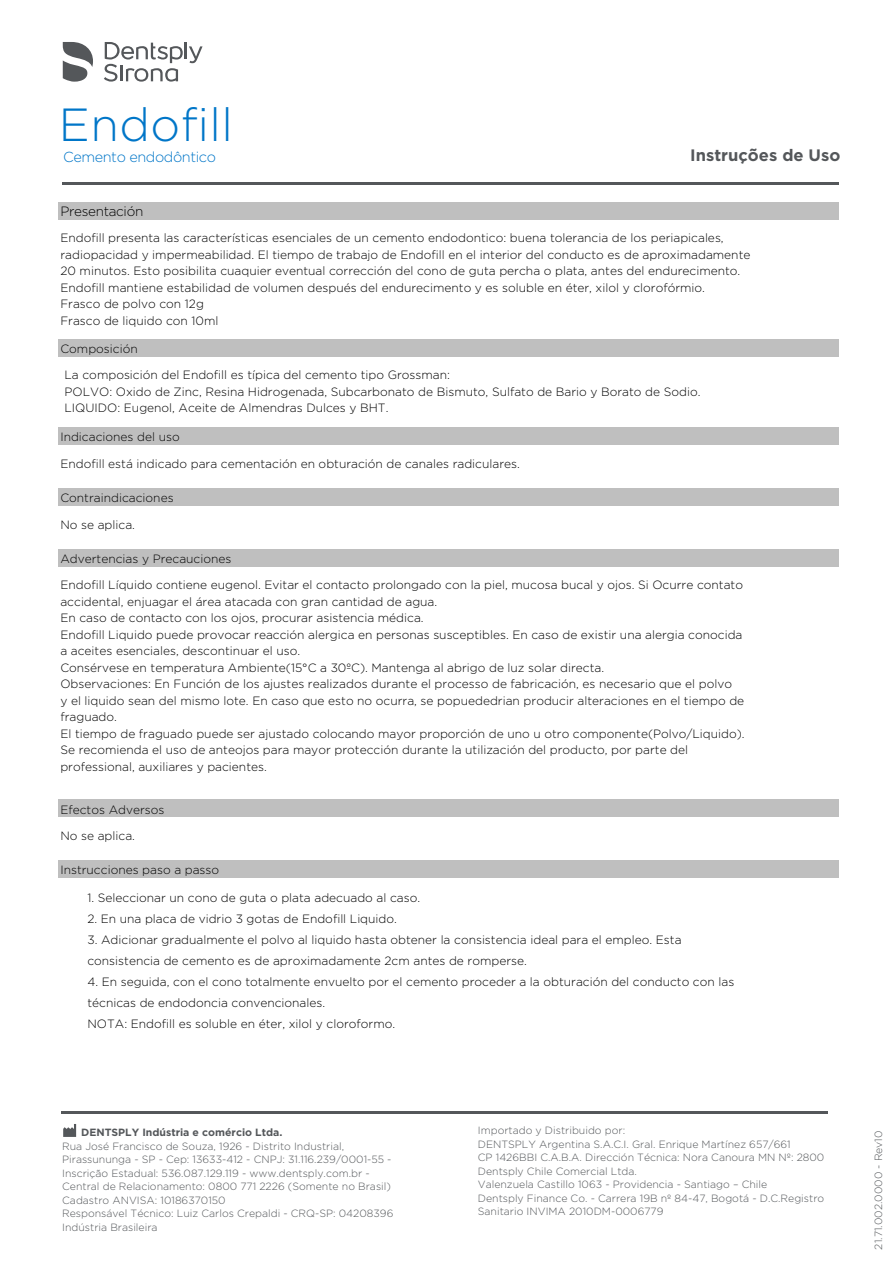
<style>
.page{position:relative;width:893px;height:1263px;background:#fff}
.page>*{position:absolute;margin:0;border:0;box-sizing:border-box;transform-origin:0 0}
.t1{font:300 46.35px "Gotham";letter-spacing:.01em;color:#0076c8}
.t2{font:700 16.5px "Gotham";color:#54575a}
.t3{font:300 14.55px "Gotham";letter-spacing:-.03em;color:#0076c8}
.t4{font:300 13.5px "Gotham";letter-spacing:-.025em;color:#000}
.t5{font:300 12px/16.5px "Gotham";color:#000}
.t6{font:300 10.5px/13.5px "Gotham";color:#54575a}
.t7{font:700 10.5px "Gotham";color:#54575a}
</style>
<div class="page">
<hr style="left:61px;top:1111px;width:767px;height:2px;background:#54575a">
<hr style="left:62px;top:183px;width:777px;height:2px;background:#54575a">
<svg style="left:104px;top:42px;width:99px;height:40px"></svg>
<svg style="left:63px;top:42px;width:30px;height:40px"></svg>
<svg style="left:63px;top:1124px;width:13px;height:13px"></svg>
<div style="left:58px;top:202px;width:781px;height:17px;background:#bfbfbf"></div>
<div style="left:58px;top:339px;width:781px;height:18px;background:#bfbfbf"></div>
<div style="left:58px;top:428px;width:781px;height:17px;background:#bfbfbf"></div>
<div style="left:58px;top:489px;width:781px;height:17px;background:#bfbfbf"></div>
<div style="left:58px;top:549px;width:781px;height:17px;background:#bfbfbf"></div>
<div style="left:58px;top:800px;width:781px;height:17px;background:#bfbfbf"></div>
<div style="left:58px;top:860px;width:781px;height:18px;background:#bfbfbf"></div>
<h1 class="t1" style="left:59px;top:95px;width:176px">Endofill</h1>
<p class="t3" style="left:63px;top:148px;width:154px">Cemento endodôntico</p>
<h2 class="t2" style="left:690px;top:145px;width:152px">Instruções de Uso</h2>
<p class="t4" style="left:60px;top:202px;width:84px">Presentación</p>
<p class="t5" style="left:60px;top:229px;width:691px">Endofill presenta las características esenciales de un cemento endodontico: buena tolerancia de los periapicales, radiopacidad y impermeabilidad. El tiempo de trabajo de Endofill en el interior del conducto es de aproximadamente 20 minutos. Esto posibilita cuaquier eventual corrección del cono de guta percha o plata, antes del endurecimento.<br>Endofill mantiene estabilidad de volumen después del endurecimento y es soluble en éter, xilol y clorofórmio.<br>Frasco de polvo con 12g<br>Frasco de liquido con 10ml</p>
<p class="t5" style="left:60px;top:340px;width:79px">Composición</p>
<p class="t5" style="left:65px;top:367px;width:637px">La composición del Endofill es típica del cemento tipo Grossman:<br>POLVO: Oxido de Zinc, Resina Hidrogenada, Subcarbonato de Bismuto, Sulfato de Bario y Borato de Sodio.<br>LIQUIDO: Eugenol, Aceite de Almendras Dulces y BHT.</p>
<p class="t5" style="left:60px;top:429px;width:121px">Indicaciones del uso</p>
<p class="t5" style="left:60px;top:455px;width:461px">Endofill está indicado para cementación en obturación de canales radiculares.</p>
<p class="t5" style="left:60px;top:485px;width:115px;line-height:26.2px">Contraindicaciones<br>No se aplica.</p>
<p class="t5" style="left:60px;top:550px;width:173px">Advertencias y Precauciones</p>
<p class="t5" style="left:60px;top:577px;width:686px">Endofill Líquido contiene eugenol. Evitar el contacto prolongado con la piel, mucosa bucal y ojos. Si Ocurre contato accidental, enjuagar el área atacada con gran cantidad de agua.<br>En caso de contacto con los ojos, procurar asistencia médica.<br>Endofill Liquido puede provocar reacción alergica en personas susceptibles. En caso de existir una alergia conocida a aceites esenciales, descontinuar el uso.<br>Consérvese en temperatura Ambiente(15°C a 30ºC). Mantenga al abrigo de luz solar directa.<br>Observaciones: En Función de los ajustes realizados durante el processo de fabricación, es necesario que el polvo<br>y el liquido sean del mismo lote. En caso que esto no ocurra, se popuededrian producir alteraciones en el tiempo de fraguado.<br>El tiempo de fraguado puede ser ajustado colocando mayor proporción de uno u otro componente(Polvo/Liquido).<br>Se recomienda el uso de anteojos para mayor protección durante la utilización del producto, por parte del professional, auxiliares y pacientes.</p>
<p class="t5" style="left:60px;top:796px;width:106px;line-height:26.2px">Efectos Adversos<br>No se aplica.</p>
<p class="t5" style="left:60px;top:861px;width:160px">Instrucciones paso a passo</p>
<p class="t5" style="left:87px;top:889px;width:334px">1. Seleccionar un cono de guta o plata adecuado al caso.</p>
<p class="t5" style="left:87px;top:910px;width:311px">2. En una placa de vidrio 3 gotas de Endofill Liquido.</p>
<p class="t5" style="left:87px;top:929px;width:596px;line-height:21px">3. Adicionar gradualmente el polvo al liquido hasta obtener la consistencia ideal para el empleo. Esta consistencia de cemento es de aproximadamente 2cm antes de romperse.</p>
<p class="t5" style="left:87px;top:971px;width:648px;line-height:21px">4. En seguida, con el cono totalmente envuelto por el cemento proceder a la obturación del conducto con las técnicas de endodoncia convencionales.<br>NOTA: Endofill es soluble en éter, xilol y cloroformo.</p>
<p class="t7" style="left:81px;top:1125px;width:203px">DENTSPLY Indústria e comércio Ltda.</p>
<p class="t6" style="left:62px;top:1139px;width:333px">Rua José Francisco de Souza, 1926 - Distrito Industrial, Pirassununga - SP - Cep: 13633-412 - CNPJ: 31.116.239/0001-55 - Inscrição Estadual: 536.087.129.119 - www.dentsply.com.br - Central de Relacionamento: 0800 771 2226 (Somente no Brasil)<br>Cadastro ANVISA: 10186370150<br>Responsável Técnico: Luiz Carlos Crepaldi - CRQ-SP: 04208396<br>Indústria Brasileira</p>
<p class="t6" style="left:478px;top:1124px;width:348px">Importado y Distribuido por:<br>DENTSPLY Argentina S.A.C.I. Gral. Enrique Martínez 657/661<br>CP 1426BBI C.A.B.A. Dirección Técnica: Nora Canoura MN Nº: 2800<br>Dentsply Chile Comercial Ltda.<br>Valenzuela Castillo 1063 - Providencia - Santiago – Chile<br>Dentsply Finance Co. - Carrera 19B nº 84-47, Bogotá - D.C.Registro Sanitario INVIMA 2010DM-0006779</p>
<p class="t6" style="left:871px;top:1249px;width:120px;rotate:-90deg">21.71.002.0000 - Rev10</p>
</div>
